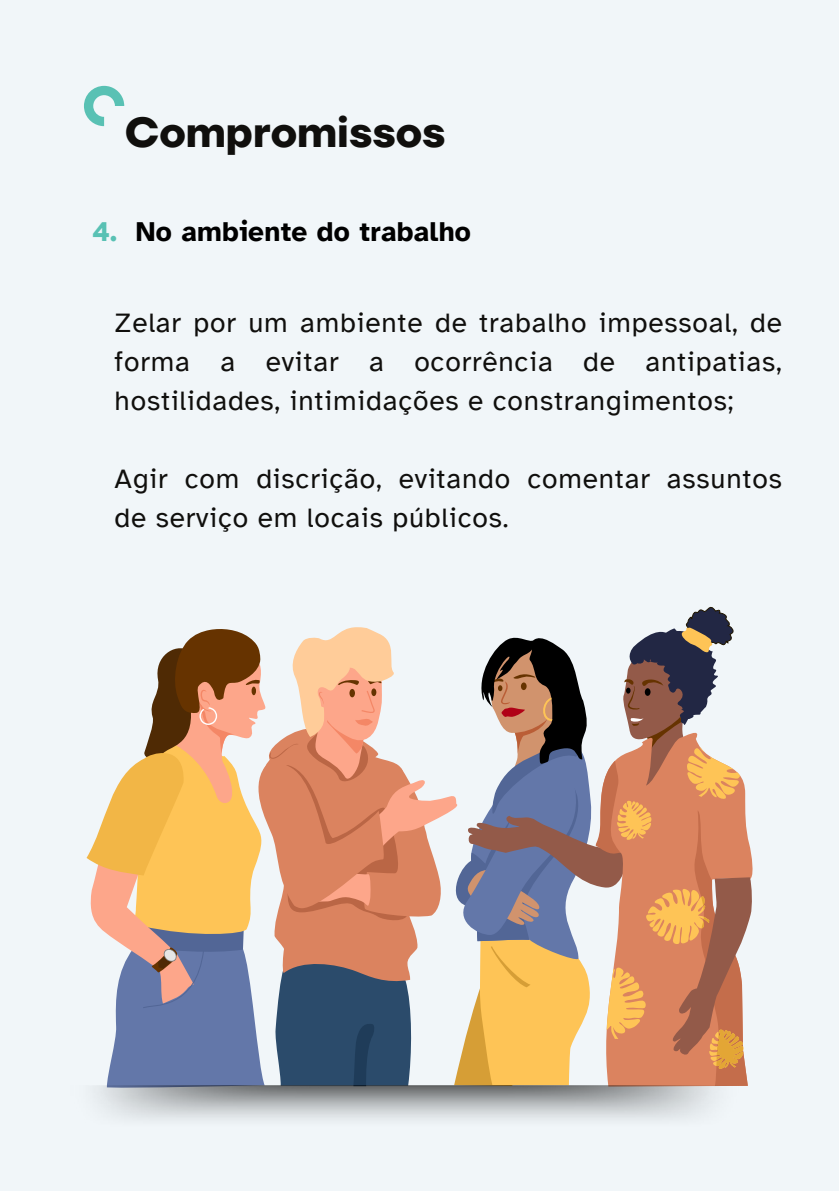
<style>
.page{position:relative;width:839px;height:1191px;background:#fff}
.page>*{position:absolute;margin:0;border:0;box-sizing:border-box;transform-origin:0 0}
.t1{font:700 42px "TT Firs Neue";color:#100f0d}
.t2{font:28px/39px "Atkinson Hyperlegible";letter-spacing:.03em;color:#100f0d;text-align:justify}
.t3{font:700 28px "Atkinson Hyperlegible";letter-spacing:.01em;color:#000}
.t4{font:700 28px "Atkinson Hyperlegible";color:#59c1b4}
</style>
<div class="page">
<div style="left:0;top:0;width:838px;height:1191px;background:#f1f6f9"></div>
<svg style="left:84px;top:86px;width:40px;height:40px"></svg>
<svg style="left:86px;top:606px;width:666px;height:480px"></svg>
<img style="left:86px;top:1085px;width:655px;height:35px">
<h1 class="t1" style="left:125px;top:107px;width:322px">Compromissos</h1>
<p class="t4" style="left:92px;top:214px;width:26px">4.</p>
<p class="t3" style="left:136px;top:214px;width:336px">No ambiente do trabalho</p>
<h2 class="t2" style="left:115px;top:303px;width:668px">Zelar por um ambiente de trabalho impessoal, de forma a evitar a ocorrência de antipatias, hostilidades, intimidações e constrangimentos;</h2>
<p class="t2" style="left:115px;top:459px;width:668px">Agir com discrição, evitando comentar assuntos de serviço em locais públicos.</p>
</div>
